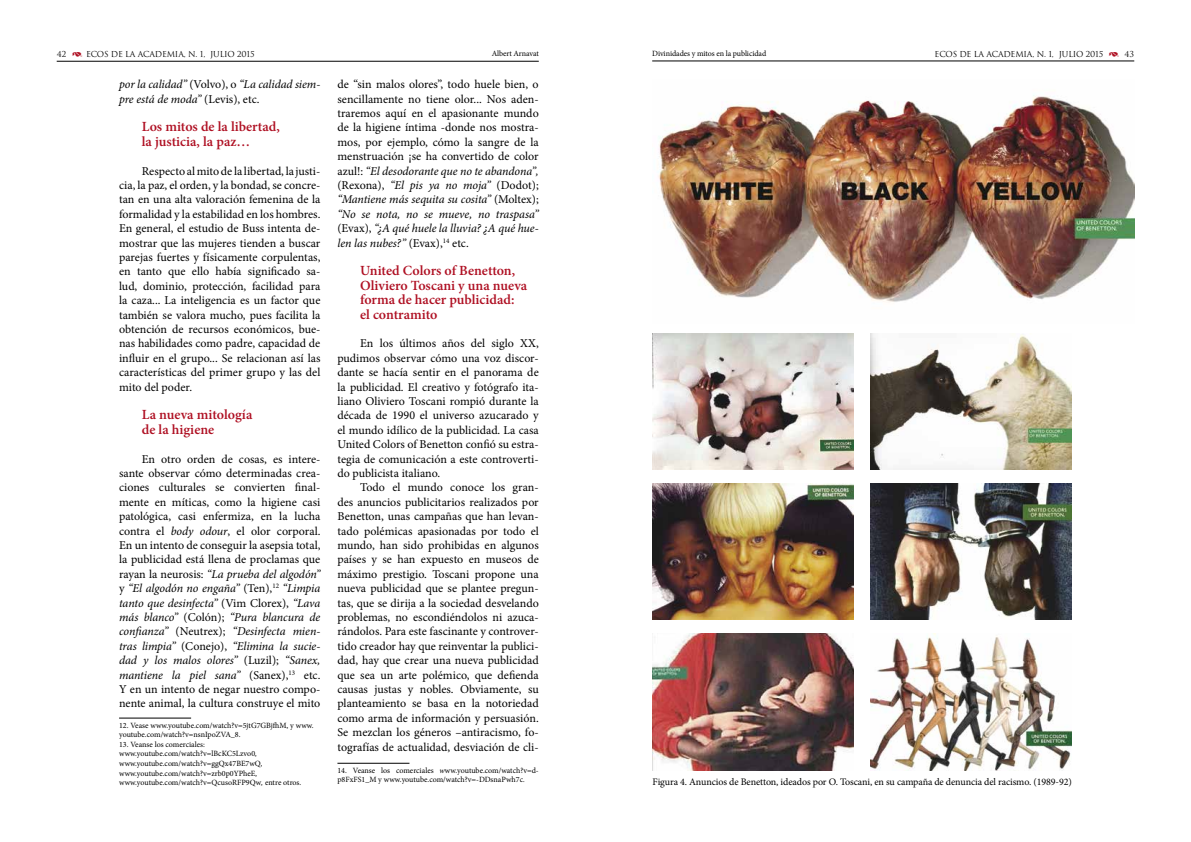
<style>
.page{position:relative;width:1191px;height:842px;background:#fff}
.page>*{position:absolute;margin:0;border:0;box-sizing:border-box;transform-origin:0 0}
.t1{font:600 14px/14.4px "Minion Pro";color:#af1023}
.t2{font:12px/14.4px "Minion Pro";color:#000;text-align:justify}
.t3{font:italic 12px/14.4px "Minion Pro";letter-spacing:-.005em;color:#000}
.t4{font:10px "Minion Pro";letter-spacing:-.01em;color:#000}
.t5{font:8px/9.6px "Minion Pro";letter-spacing:-.005em;color:#000}
.t6{font:8px "Trajan";letter-spacing:-.02em;color:#000}
.s1{font-family:"Type Embellishments One Let Plain";color:#af1023}
.s2{font-style:normal}
.s3{font-style:italic}
</style>
<div class="page">
<hr style="left:652px;top:61px;width:482px;height:1px;background:#000">
<hr style="left:57px;top:61px;width:482px;height:1px;background:#000">
<hr style="left:119px;top:717px;width:72px;height:1px;background:#000">
<hr style="left:337px;top:763px;width:72px;height:1px;background:#000">
<img style="left:652px;top:634px;width:201px;height:136px">
<img style="left:870px;top:483px;width:201px;height:137px">
<img style="left:652px;top:483px;width:201px;height:137px">
<img style="left:870px;top:634px;width:202px;height:136px">
<img style="left:870px;top:333px;width:201px;height:137px">
<img style="left:652px;top:334px;width:201px;height:136px">
<img style="left:658px;top:95px;width:476px;height:207px">
<p class="t6" style="left:57px;top:49px;width:200px">42 <span class="s1">)</span> ECOS DE LA ACADEMIA, N. 1, JULIO 2015</p>
<p class="t5" style="left:491px;top:49px;width:49px">Albert Arnavat</p>
<p class="t5" style="left:652px;top:49px;width:115px">Divinidades y mitos en la publicidad</p>
<p class="t6" style="left:934px;top:49px;width:201px">ECOS DE LA ACADEMIA, N. 1, JULIO 2015 <span class="s1">)</span> 43</p>
<p class="t3" style="left:119px;top:77px;width:203px">por la calidad” <span class="s2">(Volvo), o</span> “La calidad siem&shy;pre está de moda” <span class="s2">(Levis), etc.</span></p>
<p class="t1" style="left:142px;top:120px;width:140px">Los mitos de la libertad, la justicia, la paz…</p>
<p class="t2" style="left:119px;top:164px;width:203px;text-indent:23px">Respecto al mito de la libertad, la justi&shy;cia, la paz, el orden, y la bondad, se concre&shy;tan en una alta valoración femenina de la formalidad y la estabilidad en los hombres.<br>En general, el estudio de Buss intenta de&shy;mostrar que las mujeres tienden a buscar parejas fuertes y físicamente corpulentas, en tanto que ello había significado sa&shy;lud, dominio, protección, facilidad para la caza... La inteligencia es un factor que también se valora mucho, pues facilita la obtención de recursos económicos, bue&shy;nas habilidades como padre, capacidad de influir en el grupo... Se relacionan así las características del primer grupo y las del mito del poder.</p>
<p class="t1" style="left:142px;top:408px;width:112px">La nueva mitología de la higiene</p>
<p class="t2" style="left:119px;top:452px;width:203px;text-indent:23px">En otro orden de cosas, es intere&shy;sante observar cómo determinadas crea&shy;ciones culturales se convierten final&shy;mente en míticas, como la higiene casi patológica, casi enfermiza, en la lucha contra el <span class="s3">body odour</span>, el olor corporal.<br>En un intento de conseguir la asepsia total, la publicidad está llena de proclamas que rayan la neurosis: <span class="s3">“La prueba del algodón” </span>y <span class="s3">“El algodón no engaña”</span> (Ten),<sup>12</sup> <span class="s3">“Limpia tanto que desinfecta”</span> (Vim Clorex), <span class="s3">“Lava más blanco”</span> (Colón); <span class="s3">“Pura blancura de confianza”</span> (Neutrex); <span class="s3">“Desinfecta mien&shy;tras limpia”</span> (Conejo), <span class="s3">“Elimina la sucie&shy;dad y los malos olores”</span> (Luzil); <span class="s3">“Sanex, mantiene la piel sana”</span> (Sanex),<sup>13</sup> etc.<br>Y en un intento de negar nuestro compo&shy;nente animal, la cultura construye el mito</p>
<p class="t5" style="left:119px;top:720px;width:196px">12. Vease www.youtube.com/watch?v=5jtG7GBjfhM, y www. youtube.com/watch?v=nsnIpoZVA_8.</p>
<p class="t5" style="left:119px;top:739px;width:184px">13. Veanse los comerciales: www.youtube.com/watch?v=lBcKC5Lzvo0<span class="s3">, </span>www.youtube.com/watch?v=ggQx47BE7wQ<span class="s3">, </span>www.youtube.com/watch?v=zrb0p0YPheE<span class="s3">, </span>www.youtube.com/watch?v=QcusoRFP9Qw<span class="s3">,</span> entre otros.</p>
<p class="t2" style="left:337px;top:77px;width:203px">de “sin malos olores”, todo huele bien, o sencillamente no tiene olor... Nos aden&shy;traremos aquí en el apasionante mundo de la higiene íntima -donde nos mostra&shy;mos, por ejemplo, cómo la sangre de la menstruación ¡se ha convertido de color azul!: <span class="s3">“El desodorante que no te abandona”, </span>(Rexona), <span class="s3">“El pis ya no moja”</span> (Dodot); <span class="s3">“Mantiene más sequita su cosita”</span> (Moltex); <span class="s3">“No se nota, no se mueve, no traspasa” </span>(Evax), <span class="s3">“¿A qué huele la lluvia? ¿A qué hue&shy;len las nubes?”</span> (Evax),<sup>14</sup> etc.</p>
<p class="t1" style="left:360px;top:264px;width:169px">United Colors of Benetton,<br>Oliviero Toscani y una nueva forma de hacer publicidad: el contramito</p>
<p class="t2" style="left:337px;top:336px;width:203px;text-indent:23px">En los últimos años del siglo XX, pudimos observar cómo una voz discor&shy;dante se hacía sentir en el panorama de la publicidad. El creativo y fotógrafo ita&shy;liano Oliviero Toscani rompió durante la década de 1990 el universo azucarado y el mundo idílico de la publicidad. La casa United Colors of Benetton confió su estra&shy;tegia de comunicación a este controverti&shy;do publicista italiano.</p>
<p class="t2" style="left:337px;top:480px;width:203px;text-indent:23px">Todo el mundo conoce los gran&shy;des anuncios publicitarios realizados por Benetton, unas campañas que han levan&shy;tado polémicas apasionadas por todo el mundo, han sido prohibidas en algunos países y se han expuesto en museos de máximo prestigio. Toscani propone una nueva publicidad que se plantee pregun&shy;tas, que se dirija a la sociedad desvelando problemas, no escondiéndolos ni azuca&shy;rándolos. Para este fascinante y controver&shy;tido creador hay que reinventar la publici&shy;dad, hay que crear una nueva publicidad que sea un arte polémico, que defienda causas justas y nobles. Obviamente, su planteamiento se basa en la notoriedad como arma de información y persuasión.<br>Se mezclan los géneros –antiracismo, fo&shy;tografías de actualidad, desviación de cli-</p>
<p class="t5" style="left:337px;top:765px;width:203px">14. Veanse los comerciales <span class="s3">w</span>ww.youtube.com/watch?v=d&shy;p8FxFS1_M y www.youtube.com/watch?v=-DDsnaPwh7c<span class="s3">.</span></p>
<p class="t4" style="left:652px;top:775px;width:421px">Figura 4. Anuncios de Benetton, ideados por O. Toscani, en su campaña de denuncia del racismo. (1989-92)</p>
</div>
